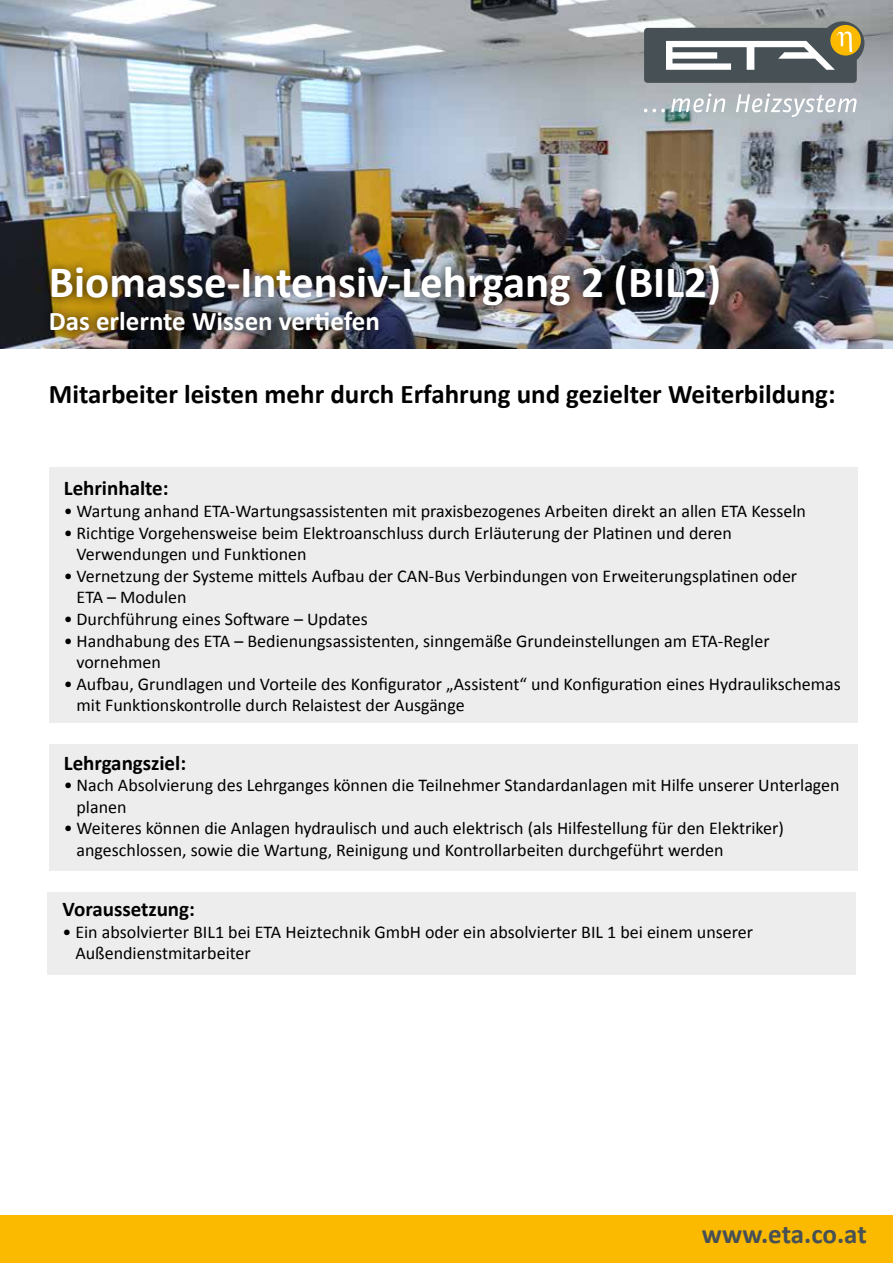
<style>
.page{position:relative;width:893px;height:1263px;background:#fff}
.page>*{position:absolute;margin:0;border:0;box-sizing:border-box;transform-origin:0 0}
.t1{font:700 45px "Calibri";color:#fff}
.t2{font:700 27px "Calibri";color:#000}
.t3{font:700 27px "Calibri";color:#fff}
.t4{font:700 27px "Calibri";letter-spacing:-.005em;color:#465055}
.t5{font:700 21px "Calibri";color:#000}
.t6{font:18px/21.6px "Calibri";color:#000}
</style>
<div class="page">
<div style="left:0;top:1215px;width:893px;height:48px;background:#fbba00"></div>
<div style="left:49px;top:468px;width:808px;height:255px;background:#ededed"></div>
<div style="left:49px;top:744px;width:808px;height:126px;background:#ededed"></div>
<div style="left:48px;top:892px;width:808px;height:82px;background:#ededed"></div>
<img style="left:0;top:0;width:893px;height:349px">
<div style="left:40px;top:257px;width:688px;height:82px;background:#000;opacity:.75"></div>
<svg style="left:644px;top:21px;width:220px;height:62px"></svg>
<svg style="left:644px;top:94px;width:213px;height:23px;background:#bcc4c8"></svg>
<h1 class="t1" style="left:49px;top:254px;width:674px">Biomasse-Intensiv-Lehrgang 2 (BIL2)</h1>
<h2 class="t3" style="left:49px;top:304px;width:333px">Das erlernte Wissen vertiefen</h2>
<h2 class="t2" style="left:49px;top:377px;width:788px">Mitarbeiter leisten mehr durch Erfahrung und gezielter Weiterbildung:</h2>
<p class="t5" style="left:64px;top:475px;width:106px">Lehrinhalte:</p>
<p class="t6" style="left:64px;top:500px;width:744px">• Wartung anhand ETA-Wartungsassistenten mit praxisbezogenes Arbeiten direkt an allen ETA Kesseln</p>
<p class="t6" style="left:77px;top:522px;width:657px;text-indent:-13px">• Richtige Vorgehensweise beim Elektroanschluss durch Erläuterung der Platinen und deren<br>Verwendungen und Funktionen</p>
<p class="t6" style="left:77px;top:565px;width:722px;text-indent:-13px">• Vernetzung der Systeme mittels Aufbau der CAN-Bus Verbindungen von Erweiterungsplatinen oder<br>ETA – Modulen</p>
<p class="t6" style="left:64px;top:608px;width:306px">• Durchführung eines Software – Updates</p>
<p class="t6" style="left:77px;top:630px;width:695px;text-indent:-13px">• Handhabung des ETA – Bedienungsassistenten, sinngemäße Grundeinstellungen am ETA-Regler vornehmen</p>
<p class="t6" style="left:77px;top:673px;width:766px;text-indent:-13px">• Aufbau, Grundlagen und Vorteile des Konfigurator „Assistent“ und Konfiguration eines Hydraulikschemas mit Funktionskontrolle durch Relaistest der Ausgänge</p>
<p class="t5" style="left:64px;top:749px;width:124px">Lehrgangsziel:</p>
<p class="t6" style="left:77px;top:774px;width:765px;text-indent:-13px">• Nach Absolvierung des Lehrganges können die Teilnehmer Standardanlagen mit Hilfe unserer Unterlagen planen</p>
<p class="t6" style="left:77px;top:818px;width:709px;text-indent:-13px">• Weiteres können die Anlagen hydraulisch und auch elektrisch (als Hilfestellung für den Elektriker) angeschlossen, sowie die Wartung, Reinigung und Kontrollarbeiten durchgeführt werden</p>
<p class="t5" style="left:63px;top:896px;width:134px">Voraussetzung:</p>
<p class="t6" style="left:75px;top:921px;width:679px;text-indent:-13px">• Ein absolvierter BIL1 bei ETA Heiztechnik GmbH oder ein absolvierter BIL 1 bei einem unserer<br>Außendienstmitarbeiter</p>
<h2 class="t4" style="left:702px;top:1216px;width:166px">www.eta.co.at</h2>
</div>
